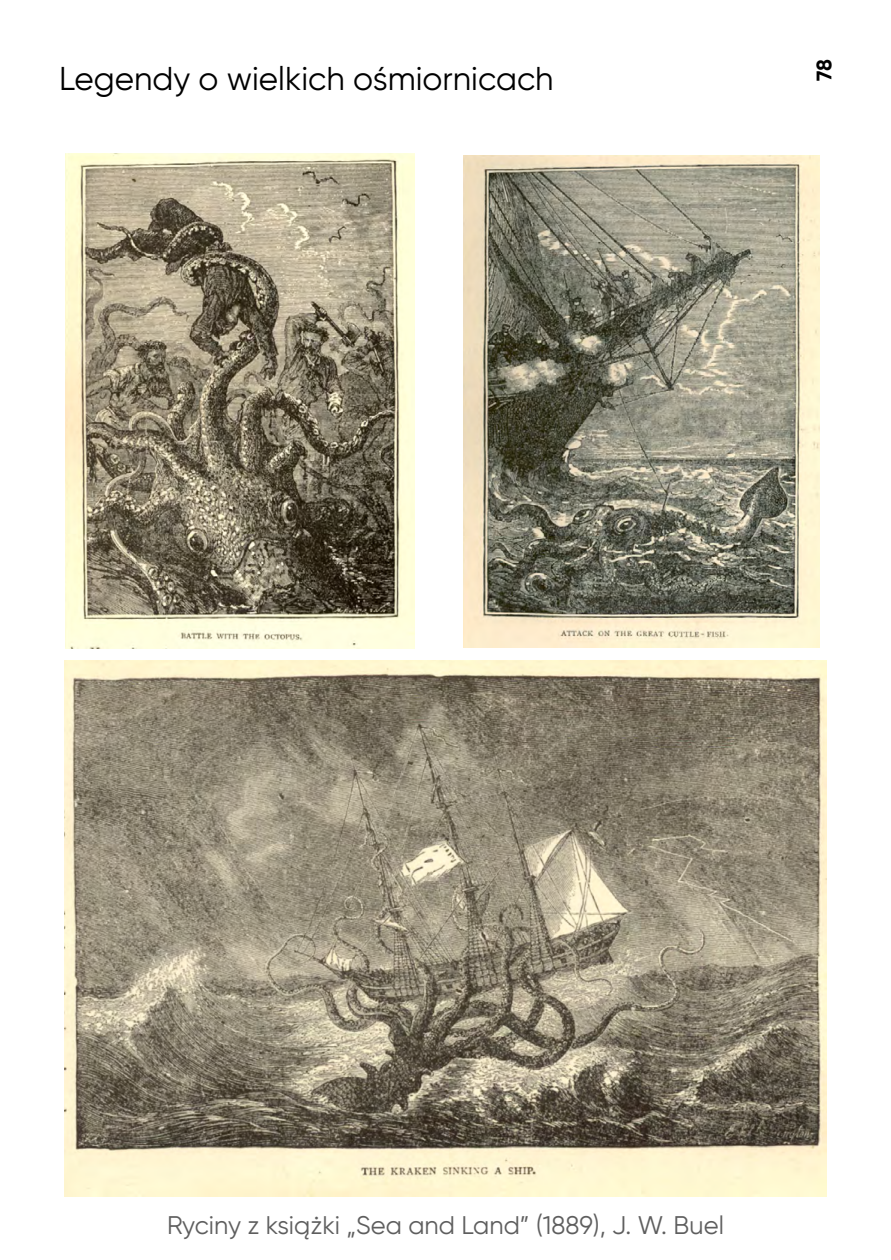
<style>
.page{position:relative;width:891px;height:1260px;background:#fff}
.page>*{position:absolute;margin:0;border:0;box-sizing:border-box;transform-origin:0 0}
.t1{font:33px "Gilroy";color:#000}
.t2{font:25.5px "Gilroy";color:#5e5e5e}
.t3{font:700 21px "Gilroy";color:#000}
</style>
<div class="page">
<img style="left:66px;top:154px;width:348px;height:494px">
<img style="left:463px;top:155px;width:357px;height:492px">
<img style="left:65px;top:661px;width:761px;height:535px">
<p class="t1" style="left:59px;top:58px;width:496px">Legendy o wielkich ośmiornicach</p>
<p class="t3" style="left:811px;top:81px;width:23px;rotate:-90deg">78</p>
<p class="t2" style="left:167px;top:1209px;width:558px">Ryciny z książki „Sea and Land” (1889), J. W. Buel</p>
</div>
